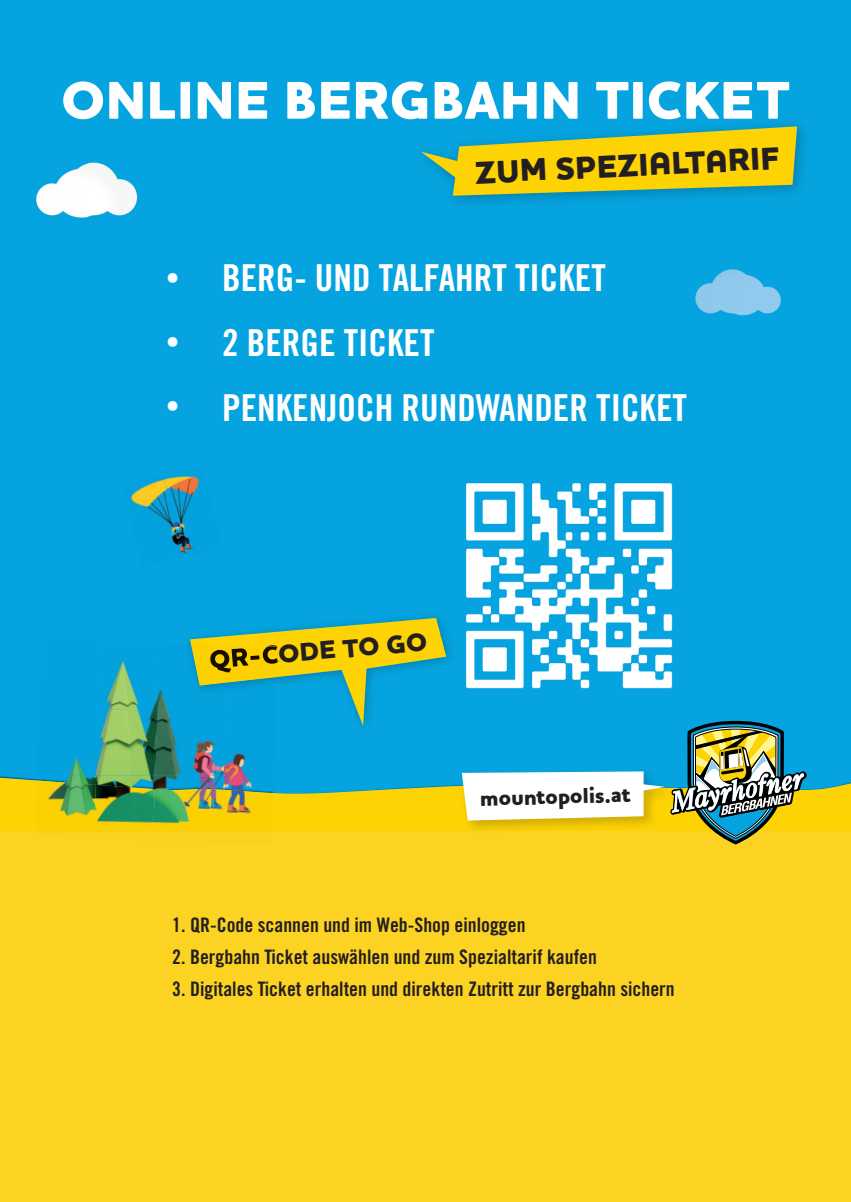
<style>
.page{position:relative;width:851px;height:1202px;background:#fff}
.page>*{position:absolute;margin:0;border:0;box-sizing:border-box;transform-origin:0 0}
.t1{font:800 54px "Houschka Pro";letter-spacing:.015em;color:#fff}
.t2{font:37.2px/65px "Trade Gothic Bold Cond Twenty";color:#fff}
.t3{font:37.2px/64px "Minion Pro";color:#fff;text-align:justify}
.t4{font:800 32.2px "Houschka Pro";color:#231f20}
.t5{font:800 26px "Houschka Pro";color:#231f20}
.t6{font:800 22px "Houschka Pro";color:#231f20}
.t7{font:20px "Trade Gothic Bold Cond Twenty";color:#231f20}
</style>
<div class="page">
<div style="left:0;top:0;width:850px;height:1202px;background:#05a4e0"></div>
<svg style="left:0;top:777px;width:850px;height:54px;fill:#fed304"></svg>
<div style="left:0;top:831px;width:850px;height:371px;background:#fdd323"></div>
<img style="left:452px;top:119px;width:352px;height:85px">
<img style="left:414px;top:117px;width:364px;height:2px">
<svg style="left:421px;top:126px;width:376px;height:70px"></svg>
<svg style="left:190px;top:618px;width:250px;height:108px"></svg>
<img style="left:466px;top:483px;width:207px;height:167px">
<img style="left:466px;top:650px;width:207px;height:39px">
<img style="left:440px;top:620px;width:11px;height:43px">
<img style="left:440px;top:635px;width:6px;height:22px">
<svg style="left:676px;top:721px;width:130px;height:123px"></svg>
<img style="left:458px;top:777px;width:218px;height:8px">
<img style="left:458px;top:785px;width:218px;height:46px">
<img style="left:670px;top:789px;width:6px;height:26px">
<img style="left:671px;top:791px;width:5px;height:22px">
<img style="left:672px;top:792px;width:4px;height:20px">
<svg style="left:461px;top:771px;width:203px;height:49px;background:#eff3e1"></svg>
<img style="left:106px;top:661px;width:51px;height:48px">
<img style="left:157px;top:689px;width:11px;height:22px">
<img style="left:69px;top:757px;width:27px;height:18px">
<img style="left:96px;top:709px;width:61px;height:66px">
<img style="left:155px;top:711px;width:59px;height:64px">
<img style="left:214px;top:742px;width:32px;height:33px">
<img style="left:37px;top:775px;width:59px;height:5px">
<img style="left:96px;top:775px;width:118px;height:14px">
<img style="left:214px;top:775px;width:59px;height:14px">
<img style="left:35px;top:780px;width:61px;height:51px">
<img style="left:94px;top:785px;width:61px;height:46px">
<img style="left:153px;top:789px;width:59px;height:42px">
<img style="left:212px;top:789px;width:61px;height:42px">
<img style="left:188px;top:643px;width:41px;height:46px">
<img style="left:229px;top:682px;width:48px;height:10px">
<img style="left:183px;top:689px;width:46px;height:46px">
<img style="left:227px;top:691px;width:49px;height:44px">
<img style="left:191px;top:644px;width:43px;height:41px">
<img style="left:233px;top:645px;width:44px;height:37px">
<img style="left:209px;top:646px;width:69px;height:28px">
<img style="left:36px;top:162px;width:102px;height:56px">
<img style="left:695px;top:269px;width:86px;height:47px">
<img style="left:172px;top:476px;width:28px;height:31px">
<img style="left:131px;top:477px;width:41px;height:40px">
<img style="left:175px;top:507px;width:19px;height:47px">
<img style="left:161px;top:517px;width:21px;height:37px">
<h1 class="t1" style="left:61px;top:65px;width:730px">ONLINE BERGBAHN TICKET</h1>
<h2 class="t3" style="left:165px;top:243px;width:16px">• • •</h2>
<h3 class="t4" style="left:474px;top:152px;width:306px;rotate:-3deg">ZUM SPEZIALTARIF</h3>
<h2 class="t2" style="left:222px;top:245px;width:466px">BERG- UND TALFAHRT TICKET<br>2 BERGE TICKET<br>PENKENJOCH RUNDWANDER TICKET</h2>
<h3 class="t5" style="left:208px;top:643px;width:220px;rotate:-5deg">QR-CODE TO GO</h3>
<p class="t6" style="left:480px;top:783px;width:152px;rotate:-1deg">mountopolis.at</p>
<p class="t7" style="left:172px;top:913px;width:355px">1. QR-Code scannen und im Web-Shop einloggen</p>
<p class="t7" style="left:172px;top:945px;width:426px">2. Bergbahn Ticket auswählen und zum Spezialtarif kaufen</p>
<p class="t7" style="left:172px;top:977px;width:504px">3. Digitales Ticket erhalten und direkten Zutritt zur Bergbahn sichern</p>
</div>
